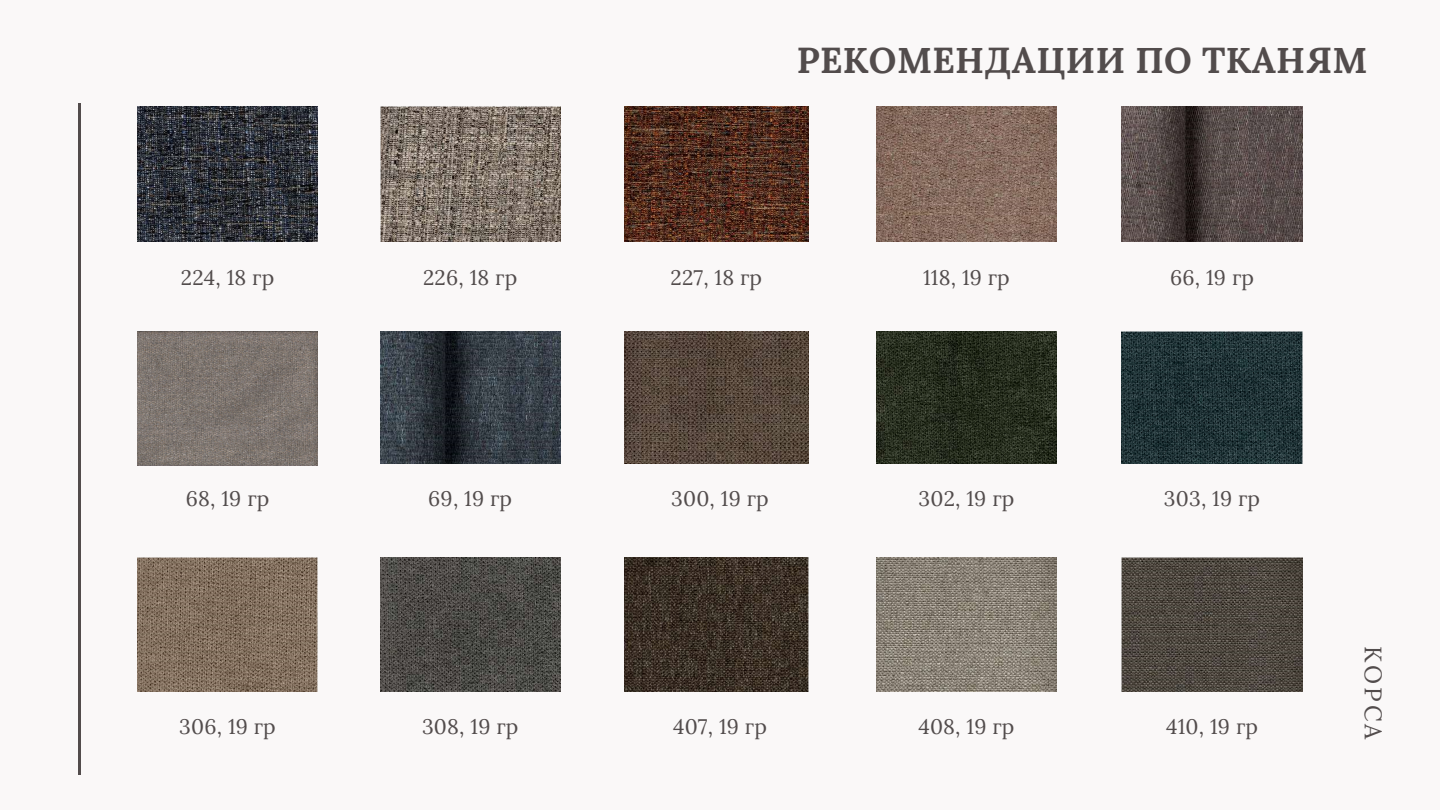
<style>
.page{position:relative;width:1440px;height:810px;background:#faf8f8}
.page>*{position:absolute;margin:0;border:0;box-sizing:border-box;transform-origin:0 0}
.t1{font:700 36px "Lora";letter-spacing:.01em;color:#524c4c}
.t2{font:24px "Lora";letter-spacing:.12em;color:#524c4c}
.t3{font:21px "Lora";letter-spacing:.01em;color:#524c4c}
</style>
<div class="page">
<hr style="left:78px;top:103px;width:3px;height:672px;background:#524c4c">
<img style="left:137px;top:331px;width:180px;height:134px">
<img style="left:380px;top:331px;width:180px;height:133px">
<img style="left:1122px;top:107px;width:181px;height:135px">
<img style="left:624px;top:107px;width:184px;height:135px">
<img style="left:876px;top:107px;width:180px;height:135px">
<img style="left:138px;top:107px;width:180px;height:135px">
<img style="left:380px;top:107px;width:180px;height:135px">
<img style="left:624px;top:331px;width:184px;height:133px">
<img style="left:876px;top:331px;width:180px;height:133px">
<img style="left:1122px;top:331px;width:181px;height:133px">
<img style="left:138px;top:557px;width:180px;height:135px">
<img style="left:380px;top:557px;width:180px;height:135px">
<img style="left:624px;top:557px;width:184px;height:135px">
<img style="left:876px;top:557px;width:180px;height:135px">
<img style="left:1122px;top:557px;width:181px;height:135px">
<h1 class="t1" style="left:797px;top:36px;width:572px">РЕКОМЕНДАЦИИ ПО ТКАНЯМ</h1>
<p class="t3" style="left:181px;top:264px;width:95px">224, 18 гр</p>
<p class="t3" style="left:423px;top:264px;width:96px">226, 18 гр</p>
<p class="t3" style="left:671px;top:264px;width:93px">227, 18 гр</p>
<p class="t3" style="left:923px;top:264px;width:88px">118, 19 гр</p>
<p class="t3" style="left:1170px;top:264px;width:85px">66, 19 гр</p>
<p class="t3" style="left:186px;top:485px;width:85px">68, 19 гр</p>
<p class="t3" style="left:428px;top:485px;width:85px">69, 19 гр</p>
<p class="t3" style="left:671px;top:485px;width:99px">300, 19 гр</p>
<p class="t3" style="left:919px;top:485px;width:97px">302, 19 гр</p>
<p class="t3" style="left:1164px;top:485px;width:98px">303, 19 гр</p>
<p class="t3" style="left:179px;top:713px;width:98px">306, 19 гр</p>
<p class="t3" style="left:422px;top:713px;width:98px">308, 19 гр</p>
<p class="t3" style="left:673px;top:713px;width:95px">407, 19 гр</p>
<p class="t3" style="left:918px;top:713px;width:97px">408, 19 гр</p>
<p class="t3" style="left:1166px;top:713px;width:93px">410, 19 гр</p>
<p class="t2" style="left:1389px;top:646px;width:95px;rotate:90deg">КОРСА</p>
</div>
